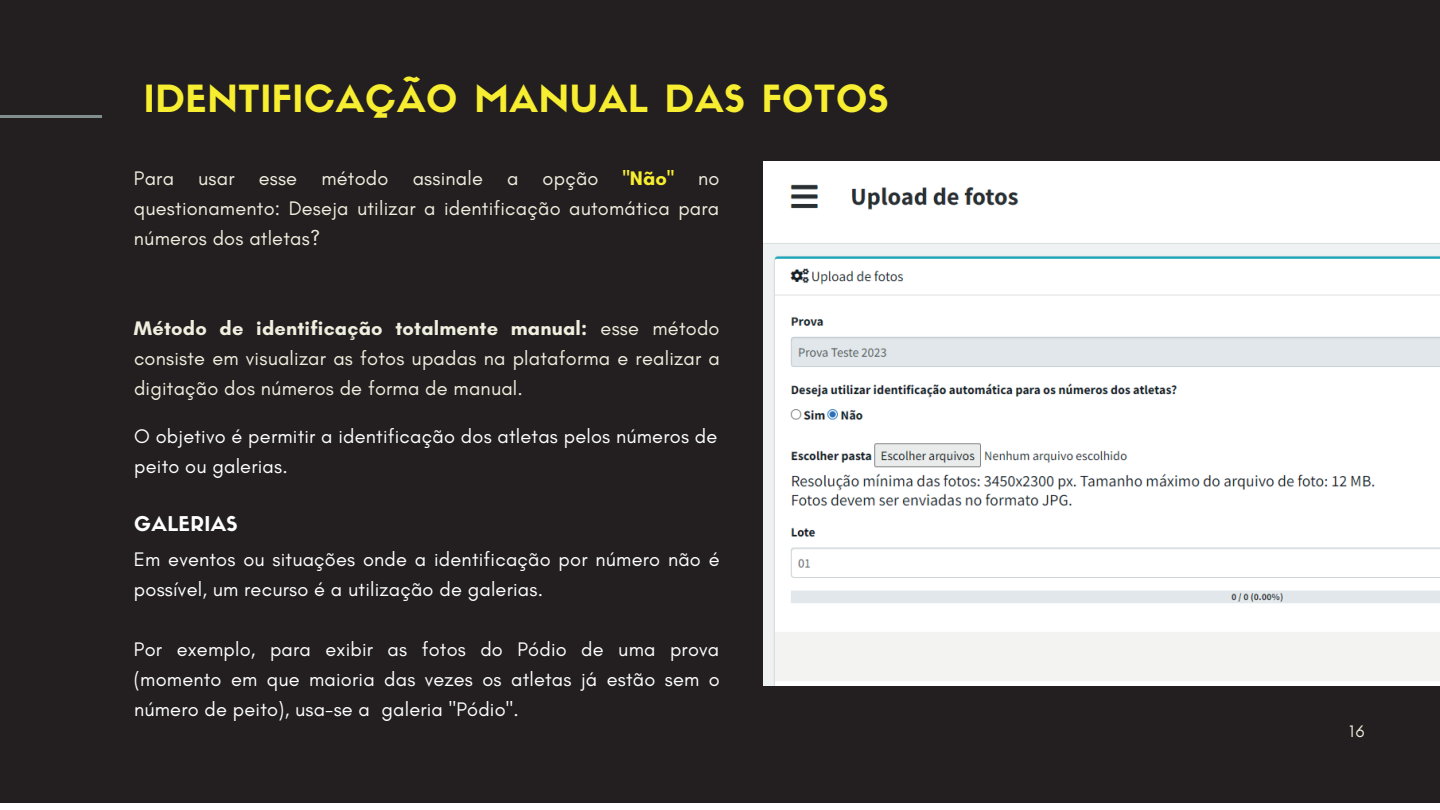
<style>
.page{position:relative;width:1440px;height:810px;background:#fff}
.page>*{position:absolute;margin:0;border:0;box-sizing:border-box;transform-origin:0 0}
.t1{font:36.8px "Sifonn Basic";letter-spacing:.02em;color:#f7ee31}
.t2{font:20px/30px "Glacial Indifference";letter-spacing:.01em;color:#fff}
.t3{font:20px/30px "Glacial Indifference";letter-spacing:.01em;color:#efefdf;text-align:justify}
.t4{font:20px "Sifonn Basic";letter-spacing:.02em;color:#fff}
.t5{font:17px "Glacial Indifference";color:#efefdf}
.s1{font-weight:700;color:#f7ee31}
.s2{font-weight:700}
</style>
<div class="page">
<div style="left:0;top:0;width:1440px;height:802px;background:#231f20"></div>
<hr style="left:0;top:116px;width:102px;height:2px;background:#808f8e">
<img style="left:763px;top:161px;width:677px;height:525px">
<h1 class="t1" style="left:144px;top:74px;width:746px">IDENTIFICAÇÃO MANUAL DAS FOTOS</h1>
<p class="t3" style="left:134px;top:163px;width:587px">Para usar esse método assinale a opção <span class="s1">"Não"</span> no questionamento: Deseja utilizar a identificação automática para números dos atletas?</p>
<p class="t3" style="left:134px;top:313px;width:587px"><span class="s2">Método de identificação totalmente manual:</span> esse método consiste em visualizar as fotos upadas na plataforma e realizar a digitação dos números de forma de manual.</p>
<p class="t2" style="left:134px;top:422px;width:585px">O objetivo é permitir a identificação dos atletas pelos números de peito ou galerias.</p>
<p class="t4" style="left:134px;top:510px;width:105px">GALERIAS</p>
<p class="t2" style="left:134px;top:544px;width:587px">Em eventos ou situações onde a identificação por número não é possível, um recurso é a utilização de galerias.</p>
<p class="t2" style="left:134px;top:634px;width:587px;text-align:justify">Por exemplo, para exibir as fotos do Pódio de uma prova (momento em que maioria das vezes os atletas já estão sem o número de peito), usa-se a galeria "Pódio".</p>
<p class="t5" style="left:1349px;top:721px;width:17px">16</p>
</div>
